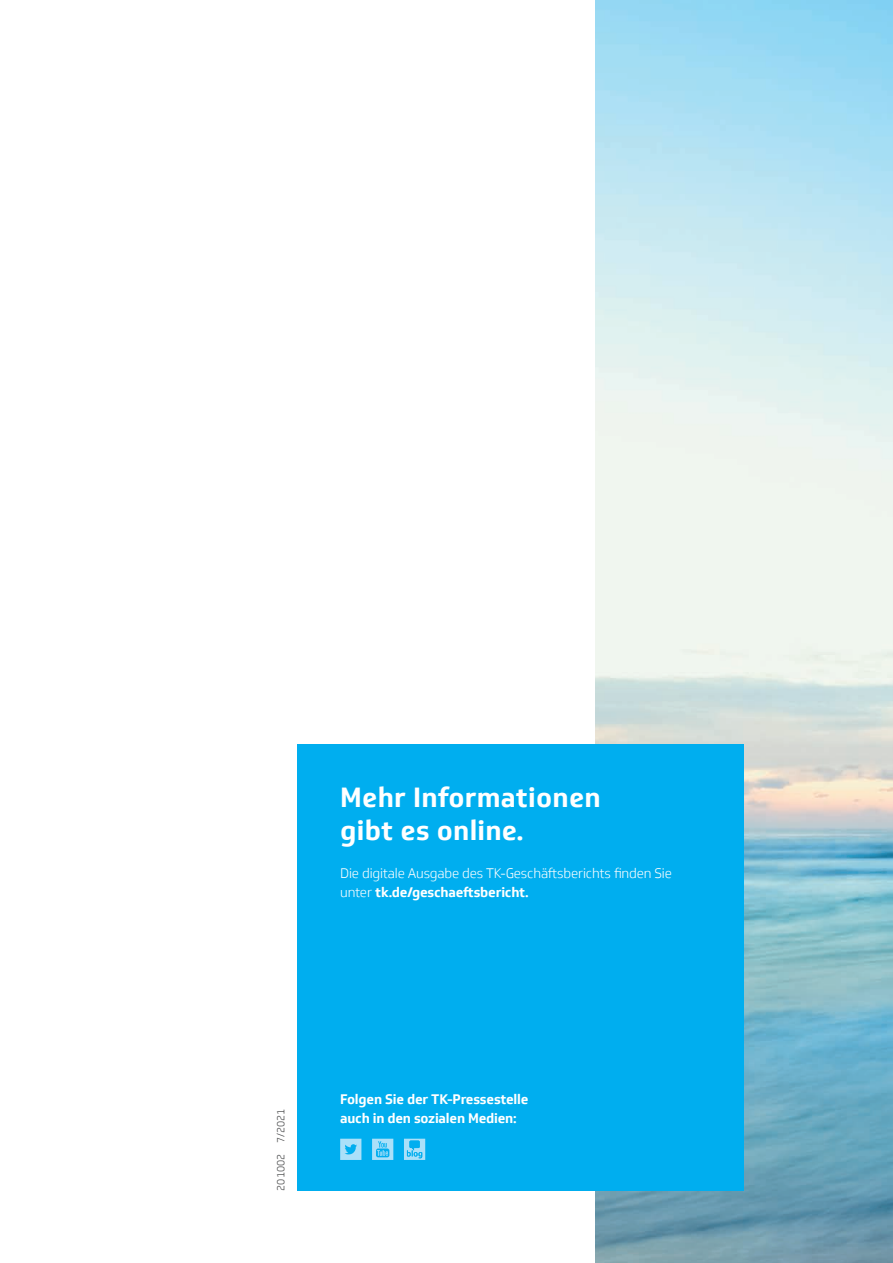
<style>
.page{position:relative;width:893px;height:1263px;background:#fff}
.page>*{position:absolute;margin:0;border:0;box-sizing:border-box;transform-origin:0 0}
.t1{font:700 27px/32.4px "Soleto TK Headline";letter-spacing:.01em;color:#fff}
.t2{font:300 13.5px/18.9px "Soleto TK";letter-spacing:-.015em;color:#fff}
.t3{font:700 13.5px/18.9px "Soleto TK";letter-spacing:-.015em;color:#fff}
.t4{font:300 10.5px "Soleto TK";color:#4b4c4d}
.s1{font-weight:700}
</style>
<div class="page">
<img style="left:595px;top:0;width:298px;height:1263px">
<div style="left:298px;top:744px;width:446px;height:447px;background:#00aeef"></div>
<svg style="left:372px;top:1139px;width:21px;height:21px"></svg>
<svg style="left:340px;top:1139px;width:21px;height:21px"></svg>
<svg style="left:404px;top:1139px;width:21px;height:21px"></svg>
<p class="t1" style="left:340px;top:782px;width:262px">Mehr Informationen gibt es online.</p>
<p class="t2" style="left:340px;top:863px;width:333px">Die digitale Ausgabe des TK-Geschäftsberichts finden Sie unter <span class="s1">tk.de/geschaeftsbericht.</span></p>
<p class="t4" style="left:275px;top:1191px;width:84px;rotate:-90deg">201002 7/2021</p>
<p class="t3" style="left:340px;top:1090px;width:190px">Folgen Sie der TK-Pressestelle auch in den sozialen Medien:</p>
</div>
